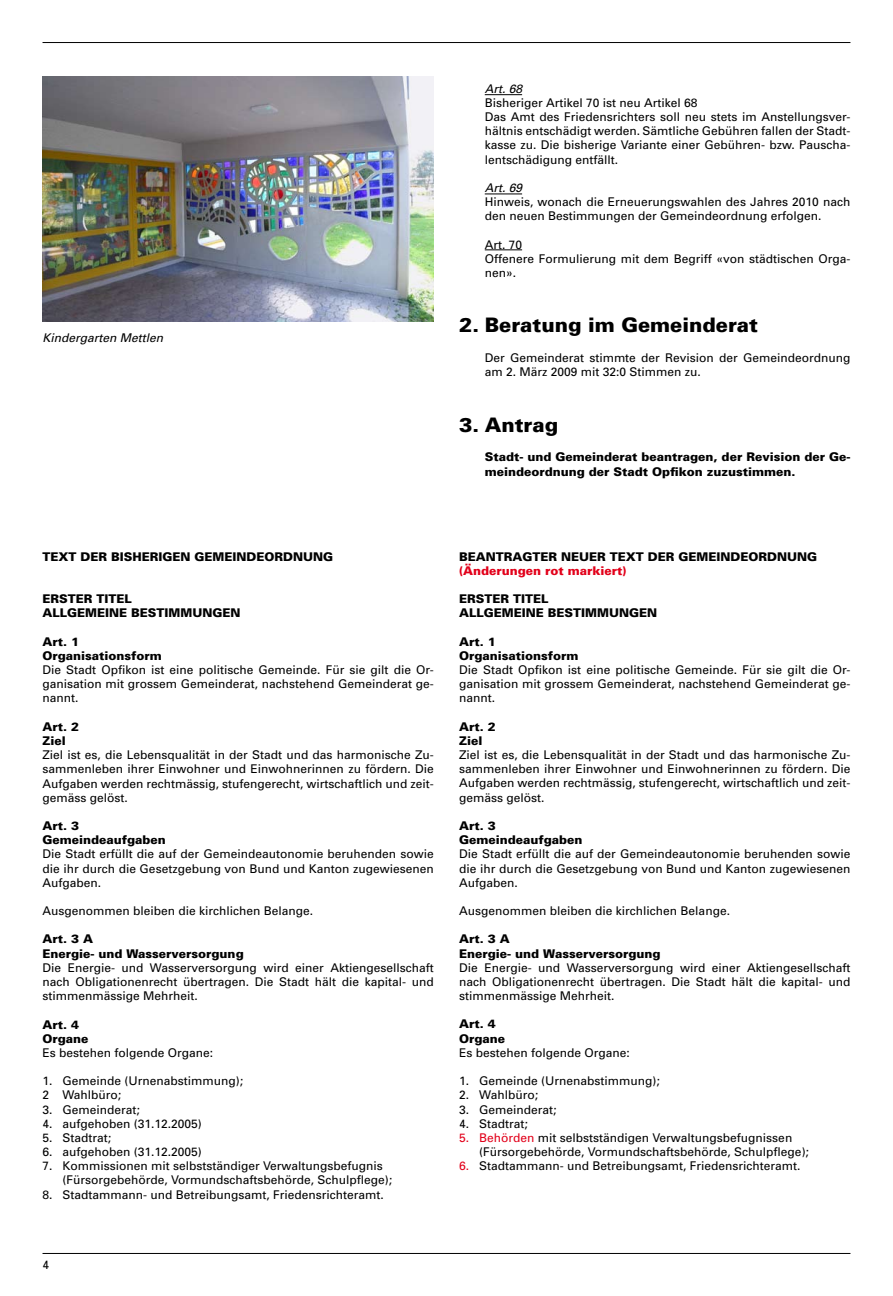
<style>
.page{position:relative;width:893px;height:1296px;background:#fff}
.page>*{position:absolute;margin:0;border:0;box-sizing:border-box;transform-origin:0 0}
.t1{font:900 20px "Univers";color:#000}
.t2{font:12px/14.2px "Univers";color:#000;text-align:justify}
.t3{font:900 12px/14.2px "Univers";color:#000}
.t4{font:italic 12px "Univers";color:#000}
.t5{font:900 12px "Univers";color:#e2001a}
.s1{color:#e2001a}
</style>
<div class="page">
<hr style="left:43px;top:42px;width:807px;height:1px;background:#000">
<hr style="left:43px;top:1252px;width:807px;height:1px;background:#000">
<hr style="left:485px;top:94px;width:37px;height:1px;background:#000">
<hr style="left:485px;top:194px;width:37px;height:1px;background:#000">
<hr style="left:485px;top:249px;width:37px;height:1px;background:#000">
<img style="left:43px;top:77px;width:391px;height:245px">
<p class="t4" style="left:43px;top:331px;width:122px">Kindergarten Mettlen</p>
<p class="t4" style="left:485px;top:81px;width:39px">Art. 68</p>
<p class="t2" style="left:485px;top:95px;width:367px;text-align:left">Bisheriger Artikel 70 ist neu Artikel 68<br>Das Amt des Friedensrichters soll neu stets im Anstellungsver&shy;hältnis entschädigt werden. Sämtliche Gebühren fallen der Stadt&shy;kasse zu. Die bisherige Variante einer Gebühren- bzw. Pauscha&shy;lentschädigung entfällt.</p>
<p class="t4" style="left:485px;top:181px;width:39px">Art. 69</p>
<p class="t2" style="left:485px;top:195px;width:367px">Hinweis, wonach die Erneuerungswahlen des Jahres 2010 nach den neuen Bestimmungen der Gemeindeordnung erfolgen.</p>
<p class="t2" style="left:485px;top:237px;width:367px;text-align:left">Art. 70<br>Offenere Formulierung mit dem Begriff «von städtischen Orga&shy;nen».</p>
<h1 class="t1" style="left:459px;top:313px;width:300px">2. Beratung im Gemeinderat</h1>
<p class="t2" style="left:485px;top:350px;width:367px">Der Gemeinderat stimmte der Revision der Gemeindeordnung am 2. März 2009 mit 32:0 Stimmen zu.</p>
<h1 class="t1" style="left:459px;top:412px;width:100px">3. Antrag</h1>
<p class="t3" style="left:485px;top:450px;width:367px">Stadt- und Gemeinderat beantragen, der Revision der Ge&shy;meindeordnung der Stadt Opfikon zuzustimmen.</p>
<p class="t3" style="left:43px;top:549px;width:233px">Text der bisherigen Gemeindeordn</p>
<p class="t3" style="left:303px;top:549px;width:21px">ung</p>
<p class="t3" style="left:43px;top:591px;width:91px">ERSTER TITEL<br>Allg</p>
<p class="t3" style="left:77px;top:606px;width:163px">emeine Bestimmungen</p>
<p class="t3" style="left:43px;top:634px;width:121px">Art. 1<br>Organisationsform</p>
<p class="t2" style="left:43px;top:662px;width:393px">Die Stadt Opfikon ist eine politische Gemeinde. Für sie gilt die Or&shy;ganisation mit grossem Gemeinderat, nachstehend Gemeinderat ge&shy;nannt.</p>
<p class="t3" style="left:43px;top:719px;width:38px">Art. 2<br>Ziel</p>
<p class="t2" style="left:43px;top:747px;width:393px">Ziel ist es, die Lebensqualität in der Stadt und das harmonische Zu&shy;sammenleben ihrer Einwohner und Einwohnerinnen zu fördern. Die Aufgaben werden rechtmässig, stufengerecht, wirtschaftlich und zeit&shy;gemäss gelöst.</p>
<p class="t3" style="left:43px;top:818px;width:125px">Art. 3<br>Gemeindeaufgaben</p>
<p class="t2" style="left:43px;top:846px;width:393px">Die Stadt erfüllt die auf der Gemeindeautonomie beruhenden sowie die ihr durch die Gesetzgebung von Bund und Kanton zugewiesenen Aufgaben.</p>
<p class="t2" style="left:43px;top:903px;width:272px">Ausgenommen bleiben die kirchlichen Belange.</p>
<p class="t3" style="left:43px;top:932px;width:203px">Art. 3 A<br>Energie- und Wasserversorgung</p>
<p class="t2" style="left:43px;top:960px;width:393px">Die Energie- und Wasserversorgung wird einer Aktiengesellschaft nach Obligationenrecht übertragen. Die Stadt hält die kapital- und stimmenmässige Mehrheit.</p>
<p class="t3" style="left:43px;top:1017px;width:47px">Art. 4<br>Organe</p>
<p class="t2" style="left:43px;top:1045px;width:172px">Es bestehen folgende Organe:</p>
<p class="t2" style="left:43px;top:1073px;width:202px">1. Gemeinde (Urnenabstimmung);<br>2 Wahlbüro;</p>
<p class="t2" style="left:43px;top:1102px;width:99px">3. Gemeinderat;</p>
<p class="t2" style="left:43px;top:1116px;width:161px">4. aufgehoben (31.12.2005)</p>
<p class="t2" style="left:43px;top:1130px;width:70px">5. Stadtrat;</p>
<p class="t2" style="left:43px;top:1144px;width:161px">6. aufgehoben (31.12.2005)</p>
<p class="t2" style="left:62px;top:1158px;width:331px;text-indent:-20px">7. Kommissionen mit selbstständiger Verwaltungsbefugnis (Fürsorgebehörde, Vormundschaftsbehörde, Schulpflege);</p>
<p class="t2" style="left:43px;top:1187px;width:343px">8. Stadtammann- und Betreibungsamt, Friedensrichteramt.</p>
<p class="t2" style="left:43px;top:1257px;width:8px">4</p>
<p class="t3" style="left:459px;top:549px;width:27px">Beantragt</p>
<p class="t3" style="left:541px;top:549px;width:219px">er neuer text der gemeindeordn</p>
<p class="t3" style="left:787px;top:549px;width:21px">ung</p>
<p class="t5" style="left:459px;top:563px;width:169px">(Änderungen rot markiert)</p>
<p class="t3" style="left:459px;top:591px;width:91px">ERSTER TITEL<br>Allg</p>
<p class="t3" style="left:494px;top:606px;width:163px">emeine Bestimmungen</p>
<p class="t3" style="left:459px;top:634px;width:121px">Art. 1<br>Organisationsform</p>
<p class="t2" style="left:459px;top:662px;width:393px">Die Stadt Opfikon ist eine politische Gemeinde. Für sie gilt die Or&shy;ganisation mit grossem Gemeinderat, nachstehend Gemeinderat ge&shy;nannt.</p>
<p class="t3" style="left:459px;top:719px;width:38px">Art. 2<br>Ziel</p>
<p class="t2" style="left:459px;top:747px;width:393px">Ziel ist es, die Lebensqualität in der Stadt und das harmonische Zu&shy;sammenleben ihrer Einwohner und Einwohnerinnen zu fördern. Die Aufgaben werden rechtmässig, stufengerecht, wirtschaftlich und zeit&shy;gemäss gelöst.</p>
<p class="t3" style="left:459px;top:818px;width:125px">Art. 3<br>Gemeindeaufgaben</p>
<p class="t2" style="left:459px;top:846px;width:393px">Die Stadt erfüllt die auf der Gemeindeautonomie beruhenden sowie die ihr durch die Gesetzgebung von Bund und Kanton zugewiesenen Aufgaben.</p>
<p class="t2" style="left:459px;top:903px;width:272px">Ausgenommen bleiben die kirchlichen Belange.</p>
<p class="t3" style="left:459px;top:932px;width:203px">Art. 3 A<br>Energie- und Wasserversorgung</p>
<p class="t2" style="left:459px;top:960px;width:393px">Die Energie- und Wasserversorgung wird einer Aktiengesellschaft nach Obligationenrecht übertragen. Die Stadt hält die kapital- und stimmenmässige Mehrheit.</p>
<p class="t3" style="left:459px;top:1017px;width:47px">Art. 4<br>Organe</p>
<p class="t2" style="left:459px;top:1045px;width:172px">Es bestehen folgende Organe:</p>
<p class="t2" style="left:459px;top:1073px;width:202px">1. Gemeinde (Urnenabstimmung);</p>
<p class="t2" style="left:459px;top:1087px;width:80px">2. Wahlbüro;</p>
<p class="t2" style="left:459px;top:1101px;width:99px">3. Gemeinderat;</p>
<p class="t2" style="left:459px;top:1116px;width:70px">4. Stadtrat;</p>
<p class="t2" style="left:479px;top:1130px;width:331px;text-indent:-20px"><span class="s1">5. Behörden</span> mit selbstständigen Verwaltungsbefugnissen (Fürsorgebehörde, Vormundschaftsbehörde, Schulpflege);</p>
<p class="t2" style="left:459px;top:1158px;width:343px"><span class="s1">6.</span> Stadtammann- und Betreibungsamt, Friedensrichteramt.</p>
</div>
